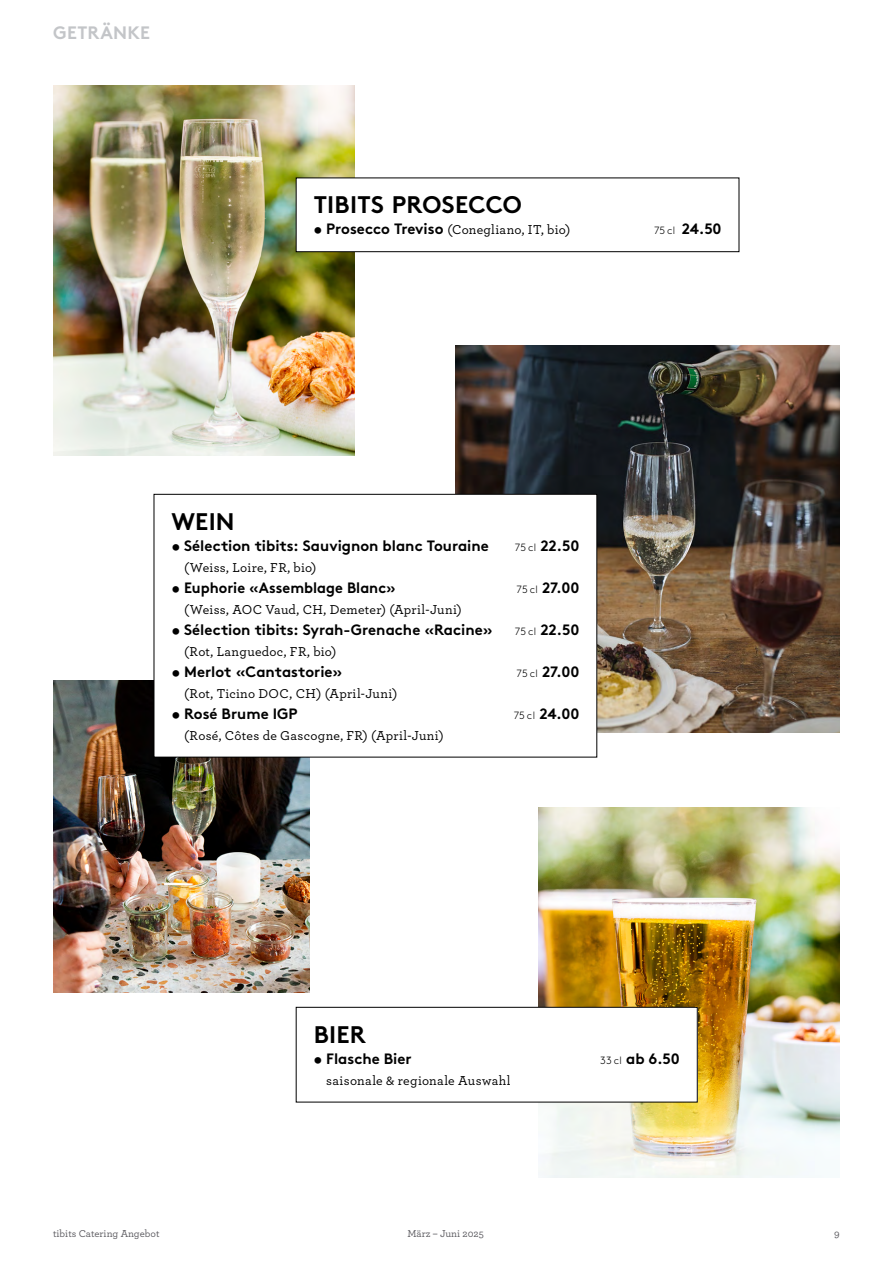
<style>
.page{position:relative;width:893px;height:1263px;background:#fff}
.page>*{position:absolute;margin:0;border:0;box-sizing:border-box;transform-origin:0 0}
.t1{font:700 24px "Brown Std";letter-spacing:.01em;color:#000}
.t2{font:700 18px "Brown Std";letter-spacing:.01em;color:#c3c5c8}
.t3{font:700 15px "Brown Std";color:#000}
.t4{font:500 13.5px "Archer";letter-spacing:.02em;color:#000}
.t5{font:500 10.5px "Archer";color:#5c5b60}
.s1{font-family:"Brown Std";font-weight:700;font-size:15px}
.s2{font-weight:300;font-size:10.5px}
</style>
<div class="page">
<img style="left:53px;top:85px;width:302px;height:370px">
<img style="left:455px;top:345px;width:385px;height:387px">
<img style="left:538px;top:808px;width:302px;height:370px">
<img style="left:53px;top:680px;width:256px;height:313px">
<div style="left:296px;top:178px;width:443px;height:74px;background:#fff"></div>
<div style="left:296px;top:178px;width:443px;height:74px;border:1px solid #000"></div>
<div style="left:154px;top:494px;width:443px;height:263px;background:#fff"></div>
<div style="left:154px;top:494px;width:443px;height:263px;border:1px solid #000"></div>
<div style="left:296px;top:1007px;width:401px;height:95px;background:#fff"></div>
<div style="left:296px;top:1007px;width:402px;height:95px;border:1px solid #000"></div>
<p class="t2" style="left:53px;top:22px;width:98px">GETRÄNKE</p>
<h1 class="t1" style="left:314px;top:190px;width:210px">TIBITS PROSECCO</h1>
<p class="t4" style="left:314px;top:220px;width:258px"><span class="s1">• Prosecco Treviso</span> (Conegliano, IT, bio)</p>
<p class="t3" style="left:654px;top:220px;width:69px"><span class="s2">75 cl</span> 24.50</p>
<h1 class="t1" style="left:171px;top:507px;width:65px">WEIN</h1>
<p class="t3" style="left:171px;top:536px;width:319px">• Sélection tibits: Sauvignon blanc Touraine</p>
<p class="t3" style="left:515px;top:536px;width:66px"><span class="s2">75 cl</span> 22.50</p>
<p class="t4" style="left:184px;top:557px;width:134px">(Weiss, Loire, FR, bio)</p>
<p class="t3" style="left:171px;top:578px;width:226px">• Euphorie «Assemblage Blanc»</p>
<p class="t3" style="left:516px;top:578px;width:64px"><span class="s2">75 cl</span> 27.00</p>
<p class="t4" style="left:184px;top:599px;width:279px">(Weiss, AOC Vaud, CH, Demeter) (April-Juni)</p>
<p class="t3" style="left:171px;top:620px;width:323px">• Sélection tibits: Syrah-Grenache «Racine»</p>
<p class="t3" style="left:515px;top:620px;width:66px"><span class="s2">75 cl</span> 22.50</p>
<p class="t4" style="left:184px;top:641px;width:154px">(Rot, Languedoc, FR, bio)</p>
<p class="t3" style="left:171px;top:662px;width:172px">• Merlot «Cantastorie»</p>
<p class="t3" style="left:516px;top:662px;width:64px"><span class="s2">75 cl</span> 27.00</p>
<p class="t4" style="left:184px;top:683px;width:215px">(Rot, Ticino DOC, CH) (April-Juni)</p>
<p class="t3" style="left:171px;top:704px;width:128px">• Rosé Brume IGP</p>
<p class="t3" style="left:514px;top:704px;width:67px"><span class="s2">75 cl</span> 24.00</p>
<p class="t4" style="left:184px;top:725px;width:261px">(Rosé, Côtes de Gascogne, FR) (April-Juni)</p>
<h1 class="t1" style="left:314px;top:1020px;width:54px">BIER</h1>
<p class="t3" style="left:314px;top:1049px;width:100px">• Flasche Bier</p>
<p class="t3" style="left:600px;top:1049px;width:81px"><span class="s2">33 cl</span> ab 6.50</p>
<p class="t4" style="left:326px;top:1070px;width:186px">saisonale &amp; regionale Auswahl</p>
<p class="t5" style="left:53px;top:1226px;width:108px">tibits Catering Angebot</p>
<p class="t5" style="left:407px;top:1226px;width:78px">März – Juni 2025</p>
<p class="t5" style="left:834px;top:1226px;width:7px">9</p>
</div>
